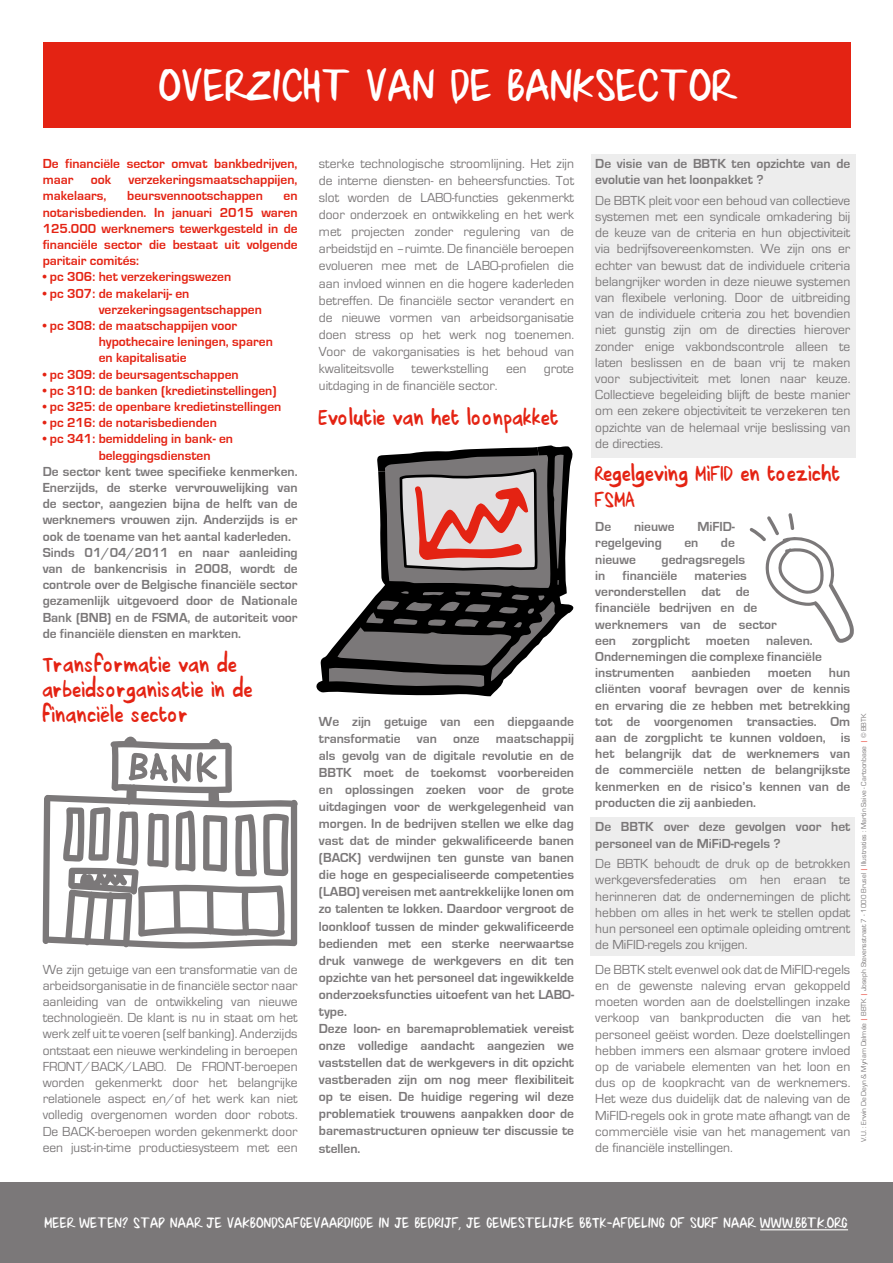
<style>
.page{position:relative;width:893px;height:1263px;background:#fff}
.page>*{position:absolute;margin:0;border:0;box-sizing:border-box;transform-origin:0 0}
.t1{font:45px "C2015 Text";color:#fff}
.t2{font:21px/25.2px "ESSV2016 Text";color:#e42313}
.t3{font:15px "C2015 Text";color:#fff}
.t4{font:13.5px/16.2px "Eurostile";color:#7b7879;text-align:justify}
.t5{font:700 13.5px/16.2px "Eurostile";color:#7b7879}
.t6{font:700 13.5px/16.2px "Eurostile";color:#e42313}
.t7{font:7.35px "Eurostile";color:#7b7879}
.s1{color:#e42313}
</style>
<div class="page">
<div style="left:43px;top:43px;width:807px;height:85px;background:#e42313"></div>
<div style="left:0;top:1183px;width:893px;height:80px;background:#7b7879"></div>
<hr style="left:760px;top:1229px;width:88px;height:1px;background:#fff">
<div style="left:591px;top:155px;width:265px;height:303px;background:#ededed"></div>
<div style="left:590px;top:817px;width:265px;height:138px;background:#ededed"></div>
<svg style="left:316px;top:445px;width:258px;height:251px"></svg>
<svg style="left:329px;top:447px;width:235px;height:240px"></svg>
<svg style="left:749px;top:513px;width:105px;height:130px"></svg>
<svg style="left:43px;top:736px;width:255px;height:213px"></svg>
<svg style="left:63px;top:807px;width:226px;height:130px"></svg>
<svg style="left:129px;top:752px;width:88px;height:31px"></svg>
<h1 class="t1" style="left:159px;top:49px;width:576px">OVERZICHT VAN DE BANKSECTOR</h1>
<p class="t6" style="left:43px;top:156px;width:256px">De financiële sector omvat bankbedrijven, maar</p>
<p class="t6" style="left:91px;top:172px;width:22px">ook</p>
<p class="t6" style="left:128px;top:172px;width:171px">verzekeringsmaatschappijen,</p>
<p class="t6" style="left:43px;top:188px;width:65px">makelaars,</p>
<p class="t6" style="left:127px;top:188px;width:137px">beursvennootschappen</p>
<p class="t6" style="left:43px;top:188px;width:256px;text-align:justify;text-indent:241px">en notarisbedienden. In januari 2015 waren 125.000 werknemers tewerkgesteld in de financiële sector die bestaat uit volgende paritair comités:</p>
<p class="t6" style="left:43px;top:269px;width:190px">• pc 306: het verzekeringswezen</p>
<p class="t6" style="left:99px;top:285px;width:165px;text-indent:-56px">• pc 307: de makelarij- en verzekeringsagentschappen</p>
<p class="t6" style="left:99px;top:318px;width:176px;text-indent:-56px">• pc 308: de maatschappijen voor hypothecaire leningen, sparen en kapitalisatie</p>
<p class="t6" style="left:43px;top:366px;width:198px">• pc 309: de beursagentschappen</p>
<p class="t6" style="left:43px;top:382px;width:235px">• pc 310: de banken (kredietinstellingen)</p>
<p class="t6" style="left:43px;top:399px;width:240px">• pc 325: de openbare kredietinstellingen</p>
<p class="t6" style="left:43px;top:415px;width:176px">• pc 216: de notarisbedienden</p>
<p class="t6" style="left:99px;top:431px;width:136px;text-indent:-56px">• pc 341: bemiddeling in bank- en beleggingsdiensten</p>
<p class="t5" style="left:43px;top:463px;width:256px">De sector kent twee specifieke kenmerken.<br>Enerzijds, de sterke vervrouwelijking van de sector, aangezien bijna de helft van de werknemers vrouwen zijn. Anderzijds is er ook de toename van het aantal kaderleden.<br>Sinds 01/04/2011 en naar aanleiding van de bankencrisis in 2008, wordt de controle over de Belgische financiële sector gezamenlijk uitgevoerd door de Nationale Bank (BNB) en de FSMA, de autoriteit voor de financiële diensten en markten.</p>
<h2 class="t2" style="left:43px;top:652px;width:212px">Transformatie van de arbeidsorganisatie in de financiële sector</h2>
<p class="t4" style="left:43px;top:961px;width:256px">We zijn getuige van een transformatie van de arbeidsorganisatie in de financiële sector naar aanleiding van de ontwikkeling van nieuwe technologieën. De klant is nu in staat om het werk zelf uit te voeren (self banking). Anderzijds ontstaat een nieuwe werkindeling in beroepen FRONT/BACK/LABO. De FRONT-beroepen worden gekenmerkt door het belangrijke relationele aspect en/of het werk kan niet volledig overgenomen worden door robots.<br>De BACK-beroepen worden gekenmerkt door een just-in-time productiesysteem met een</p>
<p class="t4" style="left:319px;top:155px;width:257px;line-height:17.1px">sterke technologische stroomlijning. Het zijn de interne diensten- en beheersfuncties. Tot slot worden de LABO-functies gekenmerkt door onderzoek en ontwikkeling en het werk met projecten zonder regulering van de arbeidstijd en –ruimte. De financiële beroepen evolueren mee met de LABO-profielen die aan invloed winnen en die hogere kaderleden betreffen. De financiële sector verandert en de nieuwe vormen van arbeidsorganisatie doen stress op het werk nog toenemen.<br>Voor de vakorganisaties is het behoud van kwaliteitsvolle</p>
<p class="t4" style="left:412px;top:361px;width:79px">tewerkstelling</p>
<p class="t4" style="left:506px;top:361px;width:22px">een</p>
<p class="t4" style="left:544px;top:361px;width:32px">grote</p>
<p class="t4" style="left:319px;top:378px;width:180px">uitdaging in de financiële sector.</p>
<h2 class="t2" style="left:319px;top:405px;width:242px">Evolutie van het loonpakket</h2>
<p class="t5" style="left:319px;top:713px;width:257px;line-height:17.1px">We zijn getuige van een diepgaande transformatie van onze maatschappij als gevolg van de digitale revolutie en de BBTK moet de toekomst voorbereiden en oplossingen zoeken voor de grote uitdagingen voor de werkgelegenheid van morgen. In de bedrijven stellen we elke dag vast dat de minder gekwalificeerde banen (BACK) verdwijnen ten gunste van banen die hoge en gespecialiseerde competenties (LABO) vereisen met aantrekkelijke lonen om zo talenten te lokken. Daardoor vergroot de loonkloof tussen de minder gekwalificeerde bedienden met een sterke neerwaartse druk vanwege de werkgevers en dit ten opzichte van het personeel dat ingewikkelde onderzoeksfuncties uitoefent van het LABO&shy;type.<br>Deze loon- en baremaproblematiek vereist onze volledige aandacht aangezien we vaststellen dat de werkgevers in dit opzicht vastberaden zijn om nog meer flexibiliteit op te eisen. De huidige regering wil deze problematiek trouwens aanpakken door de baremastructuren opnieuw ter discussie te stellen.</p>
<p class="t5" style="left:595px;top:156px;width:256px">De visie van de BBTK ten opzichte van de evolutie van het loonpakket ?</p>
<p class="t4" style="left:595px;top:192px;width:257px">De BBTK pleit voor een behoud van collectieve systemen met een syndicale omkadering bij de keuze van de criteria en hun objectiviteit via bedrijfsovereenkomsten. We zijn ons er echter van bewust dat de individuele criteria belangrijker worden in deze nieuwe systemen van flexibele verloning. Door de uitbreiding van de individuele criteria zou het bovendien niet gunstig zijn om de directies hierover zonder enige vakbondscontrole alleen te laten beslissen en de baan vrij te maken voor subjectiviteit met lonen naar keuze.<br>Collectieve begeleiding blijft de beste manier om een zekere objectiviteit te verzekeren ten opzichte van de helemaal vrije beslissing van de directies.</p>
<h2 class="t2" style="left:595px;top:461px;width:247px">Regelgeving MiFID en toezicht<br>FSMA</h2>
<p class="t5" style="left:595px;top:519px;width:17px">De</p>
<p class="t5" style="left:634px;top:519px;width:42px">nieuwe</p>
<p class="t5" style="left:697px;top:519px;width:39px">MiFID-</p>
<p class="t5" style="left:595px;top:535px;width:68px">regelgeving</p>
<p class="t5" style="left:684px;top:535px;width:15px">en</p>
<p class="t5" style="left:721px;top:535px;width:15px">de</p>
<p class="t5" style="left:595px;top:551px;width:42px">nieuwe</p>
<p class="t5" style="left:662px;top:551px;width:85px">gedragsregels</p>
<p class="t5" style="left:595px;top:568px;width:12px">in</p>
<p class="t5" style="left:623px;top:568px;width:56px">financiële</p>
<p class="t5" style="left:595px;top:568px;width:228px;text-indent:99px">materies veronderstellen dat de<br>financiële bedrijven en de werknemers van de sector<br>een zorgplicht moeten naleven.<br>Ondernemingen die complexe financiële instrumenten</p>
<p class="t5" style="left:595px;top:665px;width:257px;text-align:justify;text-indent:234px">hun cliënten vooraf bevragen over de kennis en ervaring die ze hebben met betrekking tot de voorgenomen transacties. Om aan de zorgplicht te kunnen voldoen, is het belangrijk dat de werknemers van de commerciële netten de belangrijkste kenmerken en de risico’s kennen van de producten die zij aanbieden.</p>
<p class="t5" style="left:595px;top:819px;width:256px">De BBTK over deze gevolgen voor het personeel van de MiFiD-regels ?</p>
<p class="t4" style="left:595px;top:856px;width:257px">De BBTK behoudt de druk op de betrokken werkgeversfederaties om hen eraan te herinneren dat de ondernemingen de plicht hebben om alles in het werk te stellen opdat hun personeel een optimale opleiding omtrent de MiFID-regels zou krijgen.</p>
<p class="t4" style="left:595px;top:961px;width:257px">De BBTK stelt evenwel ook dat de MiFID-regels en de gewenste naleving ervan gekoppeld moeten worden aan de doelstellingen inzake verkoop van bankproducten die van het personeel geëist worden. Deze doelstellingen hebben immers een alsmaar grotere invloed op de variabele elementen van het loon en dus op de koopkracht van de werknemers.<br>Het weze dus duidelijk dat de naleving van de MiFID-regels ook in grote mate afhangt van de commerciële visie van het management van de financiële instellingen.</p>
<p class="t5" style="left:691px;top:665px;width:61px">aanbieden</p>
<p class="t5" style="left:768px;top:665px;width:45px">moeten</p>
<p class="t7" style="left:860px;top:1142px;width:430px;rotate:-90deg">V.U. : Erwin De Deyn &amp; Myriam Delmée <span class="s1">|</span> BBTK <span class="s1">|</span> Joseph Stevensstraat 7 - 1000 Brusel <span class="s1">|</span> Illustraties : Martin Saive - Cartoonbase <span class="s1">|</span> © BBTK</p>
<p class="t3" style="left:45px;top:1211px;width:805px">MEER WETEN? STAP NAAR JE VAKBONDSAFGEVAARDIGDE IN JE BEDRIJF, JE GEWESTELIJKE BBTK-AFDELING OF SURF NAAR WWW.BBTK.ORG</p>
</div>
